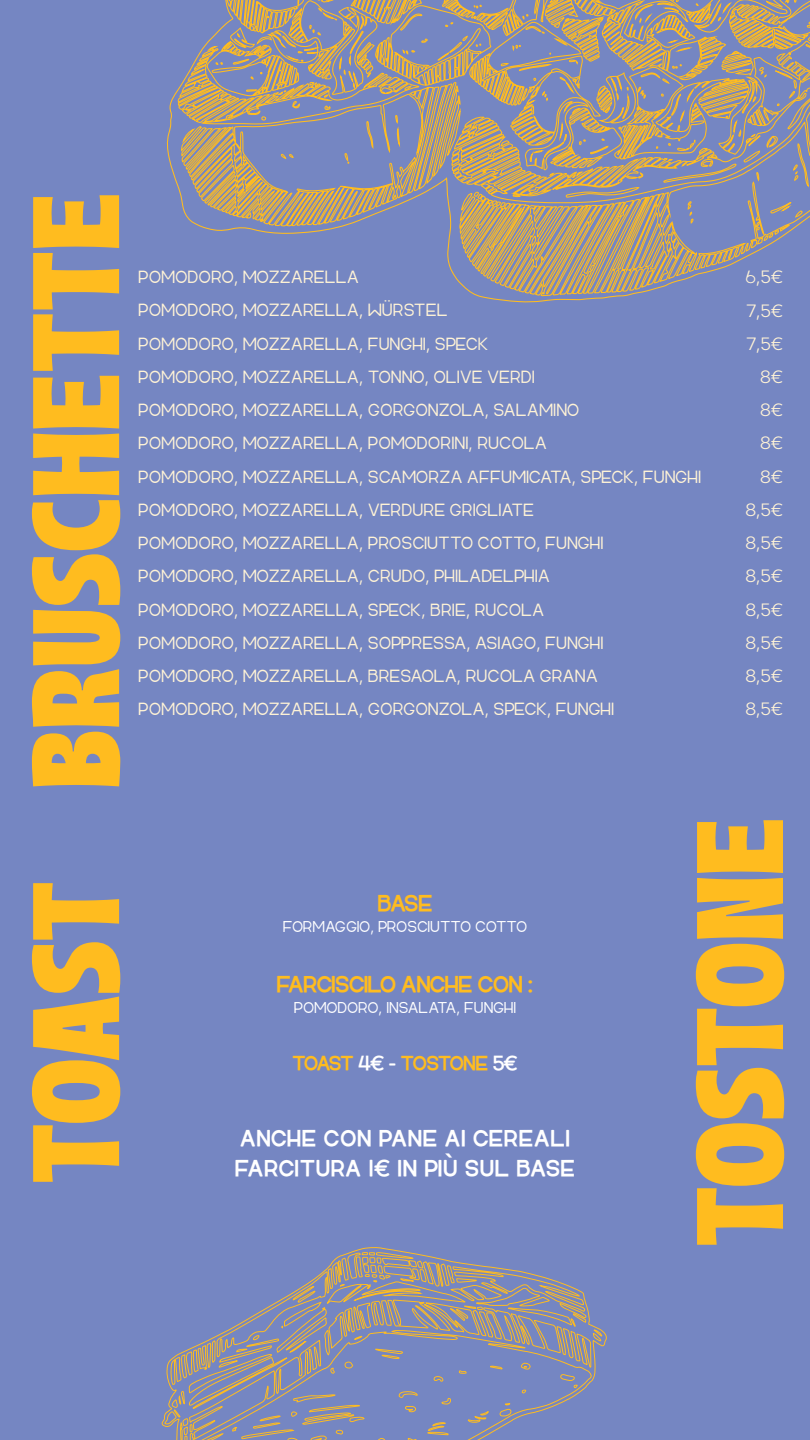
<style>
.page{position:relative;width:810px;height:1440px;background:#7586c2}
.page>*{position:absolute;margin:0;border:0;box-sizing:border-box;transform-origin:0 0}
.t1{font:122.77px "Boughy Free";color:#ffbc1f}
.t2{font:700 24.53px/29.5px "Jackbird";letter-spacing:.05em;color:#fff}
.t3{font:700 24.53px "Jackbird";letter-spacing:-.02em;color:#ffbc1f}
.t4{font:700 21.67px "Jackbird";letter-spacing:-.045em;color:#ffbc1f}
.t5{font:19.5px/33.2px "Jackbird";color:#fff3d6}
.t6{font:17.33px "Jackbird";letter-spacing:-.015em;color:#fff}
.s1{color:#fff}
</style>
<div class="page">
<svg style="left:166px;top:0;width:619px;height:303px"></svg>
<svg style="left:366px;top:120px;width:8px;height:31px"></svg>
<svg style="left:395px;top:114px;width:6px;height:32px"></svg>
<svg style="left:280px;top:153px;width:15px;height:7px"></svg>
<svg style="left:344px;top:152px;width:5px;height:12px"></svg>
<svg style="left:400px;top:13px;width:23px;height:19px"></svg>
<svg style="left:436px;top:35px;width:33px;height:25px"></svg>
<svg style="left:421px;top:39px;width:7px;height:4px"></svg>
<svg style="left:402px;top:49px;width:14px;height:7px"></svg>
<svg style="left:444px;top:22px;width:10px;height:6px"></svg>
<svg style="left:475px;top:43px;width:6px;height:5px"></svg>
<svg style="left:474px;top:5px;width:8px;height:4px"></svg>
<svg style="left:404px;top:85px;width:9px;height:6px"></svg>
<svg style="left:261px;top:116px;width:6px;height:5px"></svg>
<svg style="left:379px;top:91px;width:8px;height:4px"></svg>
<svg style="left:483px;top:56px;width:4px;height:24px"></svg>
<svg style="left:232px;top:58px;width:18px;height:7px"></svg>
<svg style="left:246px;top:89px;width:12px;height:3px"></svg>
<svg style="left:250px;top:75px;width:4px;height:5px"></svg>
<svg style="left:215px;top:62px;width:8px;height:4px"></svg>
<svg style="left:279px;top:0;width:86px;height:111px"></svg>
<svg style="left:224px;top:31px;width:17px;height:20px"></svg>
<svg style="left:501px;top:0;width:309px;height:235px"></svg>
<svg style="left:259px;top:50px;width:7px;height:5px"></svg>
<svg style="left:161px;top:1247px;width:446px;height:193px"></svg>
<svg style="left:399px;top:1391px;width:19px;height:8px"></svg>
<svg style="left:405px;top:1406px;width:12px;height:6px"></svg>
<svg style="left:521px;top:1362px;width:9px;height:7px"></svg>
<svg style="left:345px;top:1362px;width:9px;height:6px"></svg>
<svg style="left:434px;top:1376px;width:9px;height:5px"></svg>
<svg style="left:441px;top:1398px;width:10px;height:6px"></svg>
<svg style="left:377px;top:1438px;width:8px;height:2px"></svg>
<svg style="left:375px;top:1348px;width:28px;height:11px"></svg>
<svg style="left:490px;top:1365px;width:13px;height:5px"></svg>
<svg style="left:426px;top:1421px;width:23px;height:15px"></svg>
<svg style="left:407px;top:1438px;width:10px;height:2px"></svg>
<svg style="left:459px;top:1370px;width:8px;height:4px"></svg>
<svg style="left:468px;top:1411px;width:21px;height:13px"></svg>
<svg style="left:330px;top:1368px;width:6px;height:5px"></svg>
<svg style="left:232px;top:1394px;width:133px;height:46px"></svg>
<svg style="left:522px;top:1389px;width:5px;height:4px"></svg>
<svg style="left:560px;top:1374px;width:18px;height:14px"></svg>
<svg style="left:500px;top:1403px;width:11px;height:14px"></svg>
<svg style="left:292px;top:1285px;width:24px;height:18px"></svg>
<svg style="left:449px;top:1306px;width:20px;height:15px"></svg>
<h1 class="t1" style="left:26px;top:789px;width:598px;rotate:-90deg">BRUSCHETTE</h1>
<h1 class="t1" style="left:26px;top:1184px;width:305px;rotate:-90deg">TOAST</h1>
<p class="t5" style="left:138px;top:260px;width:564px">POMODORO, MOZZARELLA<br>POMODORO, MOZZARELLA, WÜRSTEL<br>POMODORO, MOZZARELLA, FUNGHI, SPECK<br>POMODORO, MOZZARELLA, TONNO, OLIVE VERDI<br>POMODORO, MOZZARELLA, GORGONZOLA, SALAMINO<br>POMODORO, MOZZARELLA, POMODORINI, RUCOLA<br>POMODORO, MOZZARELLA, SCAMORZA AFFUMICATA, SPECK, FUNGHI POMODORO, MOZZARELLA, VERDURE GRIGLIATE<br>POMODORO, MOZZARELLA, PROSCIUTTO COTTO, FUNGHI POMODORO, MOZZARELLA, CRUDO, PHILADELPHIA<br>POMODORO, MOZZARELLA, SPECK, BRIE, RUCOLA<br>POMODORO, MOZZARELLA, SOPPRESSA, ASIAGO, FUNGHI POMODORO, MOZZARELLA, BRESAOLA, RUCOLA GRANA POMODORO, MOZZARELLA, GORGONZOLA, SPECK, FUNGHI</p>
<p class="t5" style="left:745px;top:260px;width:39px;text-align:right">6,5€<br>7,5€<br>7,5€<br>8€<br>8€<br>8€<br>8€<br>8,5€<br>8,5€<br>8,5€<br>8,5€<br>8,5€<br>8,5€<br>8,5€</p>
<p class="t3" style="left:378px;top:888px;width:56px">BASE</p>
<p class="t6" style="left:283px;top:916px;width:246px">FORMAGGIO, PROSCIUTTO COTTO</p>
<p class="t3" style="left:277px;top:969px;width:258px">FARCISCILO ANCHE CON :</p>
<p class="t6" style="left:294px;top:997px;width:224px">POMODORO, INSALATA, FUNGHI</p>
<p class="t4" style="left:292px;top:1050px;width:227px">TOAST <span class="s1">4€ -</span> TOSTONE <span class="s1">5€</span></p>
<p class="t2" style="left:235px;top:1123px;width:341px">ANCHE CON PANE AI CEREALI<br>FARCITURA 1€ IN PIÙ SUL BASE</p>
<h1 class="t1" style="left:690px;top:1247px;width:431px;rotate:-90deg">TOSTONE</h1>
</div>
